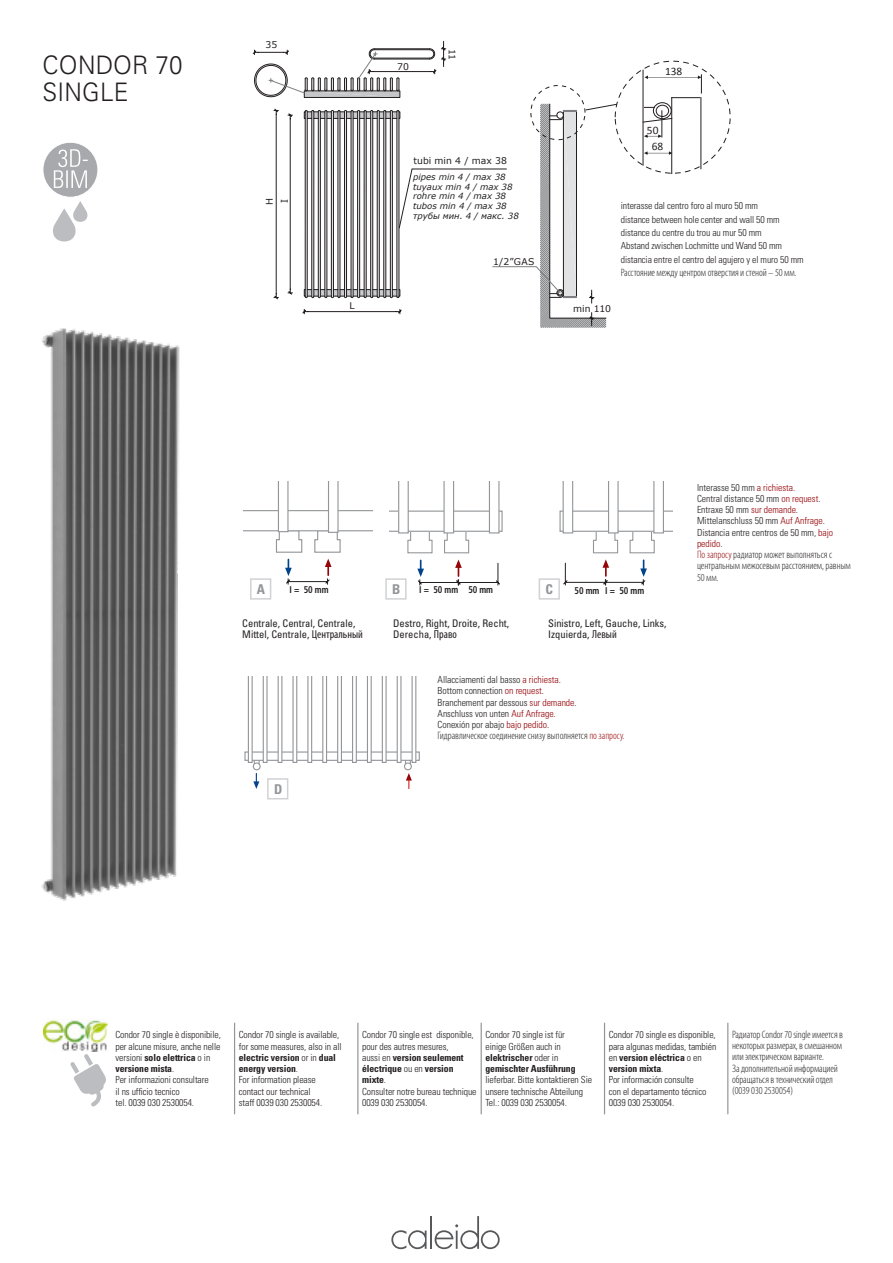
<style>
.page{position:relative;width:893px;height:1263px;background:#fff}
.page>*{position:absolute;margin:0;border:0;box-sizing:border-box;transform-origin:0 0}
.t1{font:300 25.5px/27px "Univers LT Std";letter-spacing:.01em;color:#231f20;scale:.95 1}
.t2{font:700 condensed 13.5px "Univers LT Std";color:#939598}
.t3{font:11.4px/16.2px "Calibri";letter-spacing:.005em;color:#231f20;text-align:center}
.t4{font:300 condensed 10.8px/11.2px "Myriad Pro";letter-spacing:-.01em;color:#231f20}
.t5{font:condensed 10.5px/10.5px "Univers LT Std";color:#231f20}
.t6{font:300 condensed 9.75px/11.2px "Univers LT Std";letter-spacing:-.01em;color:#231f20}
.t7{font:700 condensed 9.75px "Frutiger LT Std";letter-spacing:-.01em;color:#231f20;scale:.9 1}
.t8{font:9.3px/14.7px "Verdana";color:#231f20}
.t9{font:italic 8.55px/10.1px "Verdana";color:#231f20}
.s1{font-family:"Myriad Pro";font-size:11.55px}
.s2{color:#960509}
.s3{font-weight:700}
</style>
<div class="page">
<svg style="left:391px;top:1230px;width:36px;height:19px"></svg>
<hr style="left:430px;top:1216px;width:2px;height:33px;background:#57585a">
<svg style="left:435px;top:1216px;width:65px;height:33px"></svg>
<svg style="left:253px;top:41px;width:365px;height:287px"></svg>
<hr style="left:643px;top:70px;width:1px;height:96px;background:#231f20">
<div style="left:653px;top:102px;width:19px;height:17px;border:1px solid #231f20;border-radius:50%"></div>
<hr style="left:671px;top:97px;width:1px;height:77px;background:#231f20">
<hr style="left:701px;top:97px;width:1px;height:72px;background:#231f20">
<div style="left:656px;top:105px;width:13px;height:12px;border:1px solid #231f20;border-radius:50%"></div>
<svg style="left:642px;top:107px;width:31px;height:31px"></svg>
<svg style="left:644px;top:151px;width:28px;height:4px"></svg>
<svg style="left:644px;top:74px;width:58px;height:24px"></svg>
<hr style="left:234px;top:1023px;width:1px;height:91px;background:#939598">
<hr style="left:357px;top:1023px;width:1px;height:91px;background:#939598">
<hr style="left:481px;top:1023px;width:1px;height:91px;background:#939598">
<hr style="left:604px;top:1023px;width:1px;height:91px;background:#939598">
<hr style="left:727px;top:1023px;width:1px;height:91px;background:#939598">
<img style="left:42px;top:328px;width:138px;height:573px">
<svg style="left:53px;top:201px;width:35px;height:41px"></svg>
<svg style="left:559px;top:481px;width:114px;height:105px"></svg>
<div style="left:539px;top:578px;width:21px;height:22px;border:2px solid #d1d2d4"></div>
<svg style="left:244px;top:481px;width:129px;height:72px"></svg>
<div style="left:250px;top:578px;width:21px;height:22px;border:2px solid #d1d2d4"></div>
<svg style="left:285px;top:559px;width:47px;height:26px"></svg>
<div style="left:385px;top:578px;width:22px;height:22px;border:2px solid #d1d2d4"></div>
<svg style="left:390px;top:481px;width:113px;height:105px"></svg>
<div style="left:244px;top:751px;width:176px;height:10px;background:#fff;border:1px solid #939598"></div>
<svg style="left:278px;top:676px;width:4px;height:87px"></svg>
<svg style="left:292px;top:676px;width:5px;height:87px"></svg>
<svg style="left:307px;top:676px;width:5px;height:87px"></svg>
<svg style="left:322px;top:676px;width:5px;height:87px"></svg>
<svg style="left:337px;top:676px;width:5px;height:87px"></svg>
<svg style="left:352px;top:676px;width:5px;height:87px"></svg>
<svg style="left:367px;top:676px;width:5px;height:87px"></svg>
<svg style="left:382px;top:676px;width:5px;height:87px"></svg>
<div style="left:267px;top:778px;width:21px;height:21px;border:2px solid #d1d2d4"></div>
<svg style="left:397px;top:676px;width:19px;height:112px"></svg>
<svg style="left:248px;top:676px;width:20px;height:113px"></svg>
<svg style="left:70px;top:1054px;width:36px;height:53px"></svg>
<img style="left:44px;top:1018px;width:64px;height:33px">
<div style="left:43px;top:142px;width:55px;height:55px;background:#a8a9ad;border-radius:50%"></div>
<div style="left:43px;top:142px;width:55px;height:56px;border:1px solid #fff;border-radius:50%"></div>
<svg style="left:54px;top:149px;width:34px;height:39px"></svg>
<h1 class="t1" style="left:43px;top:51px;width:149px">CONDOR 70<br>SINGLE</h1>
<p class="t8" style="left:266px;top:37px;width:13px">35</p>
<p class="t8" style="left:262px;top:204px;width:8px;rotate:-90deg">H<br>I</p>
<p class="t8" style="left:349px;top:298px;width:7px">L</p>
<p class="t8" style="left:397px;top:59px;width:13px">70</p>
<p class="t8" style="left:460px;top:49px;width:13px;rotate:90deg">11</p>
<p class="t8" style="left:414px;top:154px;width:95px">tubi min 4 / max 38</p>
<p class="t9" style="left:413px;top:171px;width:107px">pipes min 4 / max 38 tuyaux min 4 / max 38 rohre min 4 / max 38 tubos min 4 / max 38 трубы мин. 4 / макс. 38</p>
<p class="t8" style="left:493px;top:254px;width:43px">1/2”GAS</p>
<p class="t3" style="left:665px;top:63px;width:19px">138</p>
<p class="t3" style="left:647px;top:122px;width:18px">50<br>68</p>
<p class="t6" style="left:621px;top:199px;width:184px;line-height:13.4px">interasse dal centro foro al muro 50 mm<br>distance between hole center and wall 50 mm distance du centre du trou au mur 50 mm<br>Abstand zwischen Lochmitte und Wand 50 mm distancia entre el centro del agujero y el muro 50 mm</p>
<p class="t4" style="left:621px;top:267px;width:177px">Расстояние между центром отверстия и стеной – 50 мм.</p>
<p class="t8" style="left:573px;top:301px;width:40px">min 110</p>
<h2 class="t2" style="left:257px;top:581px;width:10px">A</h2>
<p class="t7" style="left:290px;top:584px;width:45px">I = 50 mm</p>
<h2 class="t2" style="left:392px;top:581px;width:10px">B</h2>
<p class="t7" style="left:419px;top:584px;width:84px">I = 50 mm 50 mm</p>
<h2 class="t2" style="left:546px;top:581px;width:9px">C</h2>
<p class="t7" style="left:575px;top:584px;width:79px">50 mm I = 50 mm</p>
<p class="t5" style="left:242px;top:618px;width:122px">Centrale, Central, Centrale,<br>Mittel, Centrale, <span class="s1">Центральный</span></p>
<h2 class="t2" style="left:274px;top:781px;width:10px">D</h2>
<p class="t5" style="left:393px;top:618px;width:118px">Destro, Right, Droite, Recht,<br>Derecha, <span class="s1">Право</span></p>
<p class="t5" style="left:548px;top:618px;width:120px">Sinistro, Left, Gauche, Links,<br>Izquierda, <span class="s1">Левый</span></p>
<p class="t6" style="left:438px;top:674px;width:141px">Allacciamenti dal basso <span class="s2">a richiesta</span>.<br>Bottom connection <span class="s2">on request</span>.<br>Branchement par dessous <span class="s2">sur demande</span>.<br>Anschluss von unten <span class="s2">Auf Anfrage</span>.<br>Conexión por abajo <span class="s2">bajo pedido</span>.</p>
<p class="t4" style="left:438px;top:730px;width:189px">Гидравлическое соединение снизу выполняется <span class="s2">позапросу</span>.</p>
<p class="t6" style="left:697px;top:481px;width:138px">Interasse 50 mm <span class="s2">a richiesta</span>.<br>Central distance 50 mm <span class="s2">on request</span>.<br>Entraxe 50 mm <span class="s2">sur demande</span>.<br>Mittelanschluss 50 mm <span class="s2">Auf Anfrage</span>.<br>Distancia entre centros de 50 mm, <span class="s2">bajo pedido</span>.</p>
<p class="t4" style="left:697px;top:549px;width:156px"><span class="s2">По запросу</span> радиатор может выполняться с центральным межосевым расстоянием, равным<br>50 мм.</p>
<p class="t6" style="left:115px;top:1029px;width:107px">Condor 70 single è disponibile, per alcune misure, anche nelle versioni <span class="s3">solo elettrica</span> o in <span class="s3">versione mista</span>.<br>Per informazioni consultare<br>il ns ufficio tecnico<br>tel. 0039 030 2530054.</p>
<p class="t6" style="left:239px;top:1029px;width:104px">Condor 70 single is available, for some measures, also in all <span class="s3">electric version</span> or in <span class="s3">dual energy version</span>.<br>For information please contact our technical<br>staff 0039 030 2530054.</p>
<p class="t6" style="left:362px;top:1029px;width:116px">Condor 70 single est disponible, pour des autres mesures,<br>aussi en <span class="s3">version seulement électrique</span> ou en <span class="s3">version mixte</span>.<br>Consulter notre bureau technique<br>0039 030 2530054.</p>
<p class="t6" style="left:485px;top:1029px;width:92px">Condor 70 single ist für einige Größen auch in <span class="s3">elektrischer</span> oder in <span class="s3">gemischter Ausführung</span></p>
<p class="t6" style="left:485px;top:1074px;width:108px">lieferbar. Bitte kontaktieren Sie unsere technische Abteilung<br>Tel.: 0039 030 2530054.</p>
<p class="t6" style="left:609px;top:1029px;width:109px">Condor 70 single es disponible, para algunas medidas, también en <span class="s3">version eléctrica</span> o en <span class="s3">version mixta</span>.<br>Por información consulte<br>con el departamento técnico<br>0039 030 2530054.</p>
<p class="t4" style="left:732px;top:1029px;width:112px">Радиатор Condor 70 single имеется в некоторых размерах, в смешанном или электрическом варианте.<br>Задополнительной информацией обращаться в технический отдел (00390302530054)</p>
</div>
